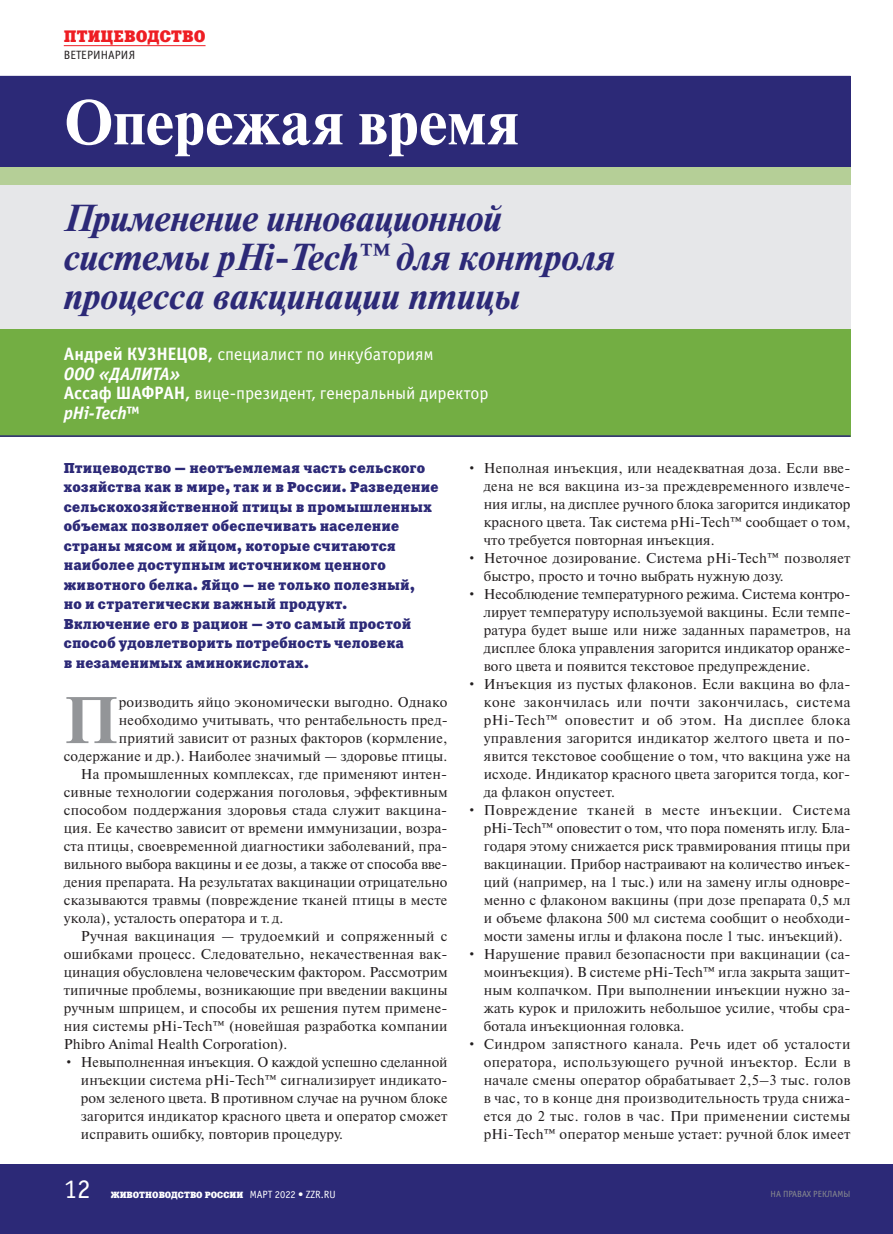
<style>
.page{position:relative;width:893px;height:1234px;background:#fff}
.page>*{position:absolute;margin:0;border:0;box-sizing:border-box;transform-origin:0 0}
.t1{font:700 65.7px "Newton C";color:#939598}
.t2{font:700 63px "Newton C";color:#fff}
.t3{font:italic 700 37.5px/39px "Newton C";letter-spacing:-.01em;color:#2c2977}
.t4{font:27px "Officina Sans C";color:#fff}
.t5{font:18px/19.5px "Officina Sans C";letter-spacing:-.005em;color:#fff}
.t6{font:16.5px "Xenia C";letter-spacing:.01em;color:#ee1d23}
.t7{font:14.25px/18px "Newton C";letter-spacing:.01em;color:#231f20;text-align:justify}
.t8{font:14.25px/19.5px "Xenia C";letter-spacing:.01em;color:#2c2977}
.t9{font:12px "Officina Sans C";color:#231f20}
.t10{font:9px "Xenia C";color:#fff}
.t11{font:9px "Officina Sans C";color:#8a8c8f}
.s1{font-weight:700}
.s2{font-weight:700;font-style:italic}
.s3{font-family:"Officina Sans C";font-size:10.5px}
</style>
<div class="page">
<div style="left:0;top:1163px;width:893px;height:70px;background:#2c2977"></div>
<hr style="left:64px;top:45px;width:142px;height:1px;background:#ee1d23">
<div style="left:0;top:329px;width:850px;height:108px;background:#73ae43"></div>
<div style="left:0;top:185px;width:850px;height:144px;background:#e6e7e9"></div>
<div style="left:0;top:167px;width:850px;height:18px;background:#b5cf97"></div>
<div style="left:0;top:77px;width:850px;height:90px;background:#2c2977"></div>
<hr style="left:0;top:76px;width:850px;height:1px;background:#2c2977">
<hr style="left:0;top:435px;width:850px;height:2px;background:#2c2977">
<p class="t6" style="left:64px;top:26px;width:143px">ПТИЦЕВОДСТВО</p>
<p class="t9" style="left:64px;top:48px;width:73px">ВЕТЕРИНАРИЯ</p>
<h2 class="t2" style="left:64px;top:87px;width:456px">Опережая время</h2>
<h3 class="t3" style="left:64px;top:199px;width:553px">Применение инновационной системы pHi-Tech™ для контроля процесса вакцинации птицы</h3>
<p class="t5" style="left:64px;top:345px;width:426px"><span class="s1">Андрей КУЗНЕЦОВ,</span> специалист по инкубаториям<br><span class="s2">ООО «ДАЛИТА»<br></span><span class="s1">Ассаф ШАФРАН,</span> вице-президент, генеральный директор <span class="s2">pHi-Tech™</span></p>
<p class="t8" style="left:64px;top:458px;width:376px">Птицеводство — неотъемлемая часть сельского хозяйства как в мире, так и в России. Разведение сельскохозяйственной птицы в промышленных объемах позволяет обеспечивать население страны мясом и яйцом, которые считаются наиболее доступным источником ценного животного белка. Яйцо — не только полезный,<br>но и стратегически важный продукт.<br>Включение его в рацион — это самый простой способ удовлетворить потребность человека<br>в незаменимых аминокислотах.</p>
<h1 class="t1" style="left:64px;top:683px;width:56px">П</h1>
<p class="t7" style="left:119px;top:693px;width:330px">роизводить яйцо экономически выгодно. Однако</p>
<p class="t7" style="left:119px;top:711px;width:330px">необходимо учитывать, что рентабельность пред-</p>
<p class="t7" style="left:119px;top:729px;width:330px">приятий зависит от разных факторов (кормление,</p>
<p class="t7" style="left:64px;top:747px;width:385px">содержание и др.). Наиболее значимый — здоровье птицы.</p>
<p class="t7" style="left:81px;top:765px;width:368px">На промышленных комплексах, где применяют интен-</p>
<p class="t7" style="left:64px;top:783px;width:385px">сивные технологии содержания поголовья, эффективным</p>
<p class="t7" style="left:64px;top:801px;width:385px">способом поддержания здоровья стада служит вакцина-</p>
<p class="t7" style="left:64px;top:819px;width:385px">ция. Ее качество зависит от времени иммунизации, возра-</p>
<p class="t7" style="left:64px;top:837px;width:385px">ста птицы, своевременной диагностики заболеваний, пра-</p>
<p class="t7" style="left:64px;top:855px;width:385px">вильного выбора вакцины и ее дозы, а также от способа вве-</p>
<p class="t7" style="left:64px;top:873px;width:385px">дения препарата. На результатах вакцинации отрицательно</p>
<p class="t7" style="left:64px;top:891px;width:385px">сказываются травмы (повреждение тканей птицы в месте</p>
<p class="t7" style="left:64px;top:909px;width:221px">укола), усталость оператора и т. д.</p>
<p class="t7" style="left:81px;top:927px;width:368px">Ручная вакцинация — трудоемкий и сопряженный с</p>
<p class="t7" style="left:64px;top:945px;width:385px">ошибками процесс. Следовательно, некачественная вак-</p>
<p class="t7" style="left:64px;top:963px;width:385px">цинация обусловлена человеческим фактором. Рассмотрим</p>
<p class="t7" style="left:64px;top:981px;width:385px">типичные проблемы, возникающие при введении вакцины</p>
<p class="t7" style="left:64px;top:999px;width:385px">ручным шприцем, и способы их решения путем примене-</p>
<p class="t7" style="left:64px;top:1017px;width:385px">ния системы pHi-Tech™ (новейшая разработка компании</p>
<p class="t7" style="left:64px;top:1035px;width:225px">Phibro Animal Health Corporation).</p>
<p class="t7" style="left:81px;top:1053px;width:368px;text-indent:-17px">• Невыполненная инъекция. О каждой успешно сделанной инъекции система pHi-Tech™ сигнализирует индикато&shy;ром зеленого цвета. В противном случае на ручном блоке загорится индикатор красного цвета и оператор сможет исправить ошибку, повторив процедуру.</p>
<p class="t7" style="left:484px;top:459px;width:368px;text-indent:-17px">• Неполная инъекция, или неадекватная доза. Если вве&shy;дена не вся вакцина из‑за преждевременного извлече&shy;ния иглы, на дисплее ручного блока загорится индикатор красного цвета. Так система pHi-Tech™ сообщает о том, что требуется повторная инъекция.</p>
<p class="t7" style="left:484px;top:549px;width:368px;text-indent:-17px">• Неточное дозирование. Система pHi-Tech™ позволяет быстро, просто и точно выбрать нужную дозу.</p>
<p class="t7" style="left:484px;top:585px;width:368px;text-indent:-17px">• Несоблюдение температурного режима. Система контро&shy;лирует температуру используемой вакцины. Если темпе&shy;ратура будет выше или ниже заданных параметров, на дисплее блока управления загорится индикатор оранже&shy;вого цвета и появится текстовое предупреждение.</p>
<p class="t7" style="left:484px;top:675px;width:368px;text-indent:-17px">• Инъекция из пустых флаконов. Если вакцина во фла&shy;коне закончилась или почти закончилась, система pHi-Tech™ оповестит и об этом. На дисплее блока управления загорится индикатор желтого цвета и по&shy;явится текстовое сообщение о том, что вакцина уже на исходе. Индикатор красного цвета загорится тогда, ког&shy;да флакон опустеет.</p>
<p class="t7" style="left:484px;top:801px;width:368px;text-indent:-17px">• Повреждение тканей в месте инъекции. Система pHi-Tech™ оповестит о том, что пора поменять иглу. Бла&shy;годаря этому снижается риск травмирования птицы при вакцинации. Прибор настраивают на количество инъек&shy;ций (например, на 1 тыс.) или на замену иглы одновре&shy;менно с флаконом вакцины (при дозе препарата 0,5 мл и объеме флакона 500 мл система сообщит о необходи&shy;мости замены иглы и флакона после 1 тыс. инъекций).</p>
<p class="t7" style="left:484px;top:945px;width:368px;text-indent:-17px">• Нарушение правил безопасности при вакцинации (са&shy;моинъекция). В системе pHi-Tech™ игла закрыта защит&shy;ным колпачком. При выполнении инъекции нужно за&shy;жать курок и приложить небольшое усилие, чтобы сра&shy;ботала инъекционная головка.</p>
<p class="t7" style="left:484px;top:1035px;width:368px;text-indent:-17px">• Синдром запястного канала. Речь идет об усталости оператора, использующего ручной инъектор. Если в начале смены оператор обрабатывает 2,5–3 тыс. голов в час, то в конце дня производительность труда снижа&shy;ется до 2 тыс. голов в час. При применении системы pHi-Tech™ оператор меньше устает: ручной блок имеет</p>
<h3 class="t4" style="left:64px;top:1174px;width:28px">12</h3>
<p class="t10" style="left:111px;top:1188px;width:226px">ЖИВОТНОВОДСТВО РОССИИ <span class="s3">МАРТ 2022 • ZZR.RU</span></p>
<p class="t11" style="left:770px;top:1188px;width:81px">НА ПРАВАХ РЕКЛАМЫ</p>
</div>
